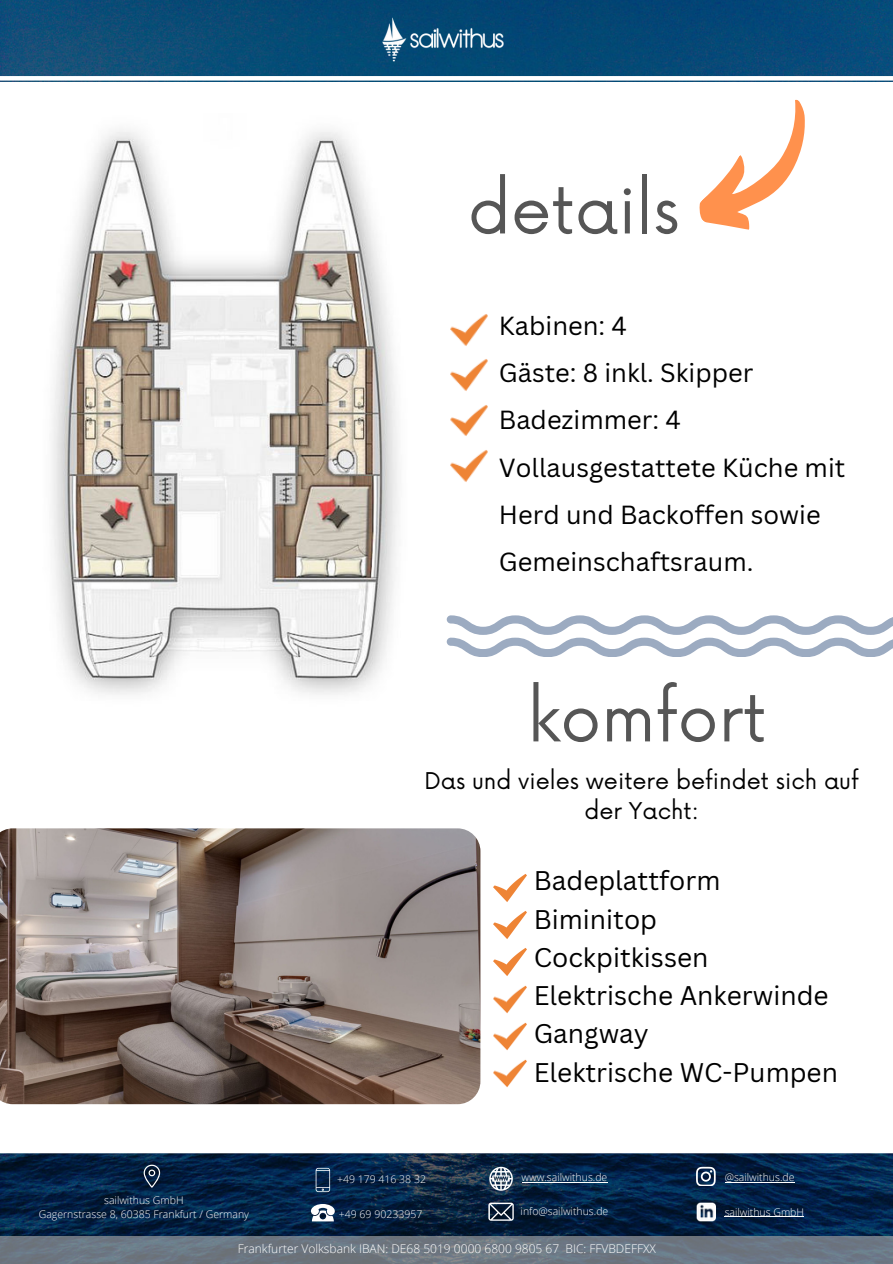
<style>
.page{position:relative;width:893px;height:1264px;background:#fff}
.page>*{position:absolute;margin:0;border:0;box-sizing:border-box;transform-origin:0 0}
.t1{font:64.5px "Now";color:#565656}
.t2{font:26.25px/38.2px "Canva Sans";color:#000}
.t3{font:25.5px/47.2px "Canva Sans";color:#000}
.t4{font:22.5px/30.3px "Now";color:#000;text-align:center}
.t5{font:300 12px "Open Sans";color:#fff}
.t6{font:300 10.5px/14px "Open Sans";color:#fff;text-align:center}
</style>
<div class="page">
<img style="left:0;top:1153px;width:892px;height:82px">
<svg style="left:0;top:1235px;width:892px;height:28px;background:#697480"></svg>
<svg style="left:144px;top:1164px;width:16px;height:23px"></svg>
<svg style="left:315px;top:1167px;width:15px;height:25px"></svg>
<svg style="left:311px;top:1203px;width:23px;height:18px"></svg>
<svg style="left:489px;top:1166px;width:24px;height:24px"></svg>
<svg style="left:488px;top:1202px;width:25px;height:18px"></svg>
<svg style="left:696px;top:1166px;width:19px;height:19px"></svg>
<img style="left:696px;top:1202px;width:19px;height:19px">
<hr style="left:521px;top:1182px;width:86px;height:1px;background:#fff">
<hr style="left:724px;top:1216px;width:80px;height:1px;background:#fff">
<hr style="left:724px;top:1182px;width:70px;height:1px;background:#fff">
<img style="left:0;top:0;width:892px;height:76px">
<img style="left:374px;top:10px;width:137px;height:59px">
<img style="left:450px;top:405px;width:38px;height:31px">
<img style="left:450px;top:450px;width:38px;height:32px">
<img style="left:450px;top:359px;width:38px;height:32px">
<img style="left:450px;top:314px;width:38px;height:32px">
<img style="left:493px;top:948px;width:34px;height:28px">
<img style="left:493px;top:985px;width:34px;height:29px">
<img style="left:493px;top:1022px;width:34px;height:29px">
<img style="left:493px;top:911px;width:34px;height:28px">
<img style="left:493px;top:874px;width:34px;height:28px">
<img style="left:493px;top:1059px;width:34px;height:29px">
<img style="left:0;top:828px;width:480px;height:276px">
<svg style="left:699px;top:99px;width:106px;height:131px"></svg>
<img style="left:52px;top:130px;width:347px;height:565px">
<svg style="left:446px;top:615px;width:446px;height:42px"></svg>
<h1 class="t1" style="left:468px;top:158px;width:213px">details</h1>
<h3 class="t3" style="left:499px;top:302px;width:348px">Kabinen: 4<br>Gäste: 8 inkl. Skipper<br>Badezimmer: 4<br>Vollausgestattete Küche mit<br>Herd und Backoffen sowie<br>Gemeinschaftsraum.</h3>
<h1 class="t1" style="left:527px;top:666px;width:241px">komfort</h1>
<h3 class="t4" style="left:424px;top:764px;width:436px">Das und vieles weitere befindet sich auf der Yacht:</h3>
<h2 class="t2" style="left:533px;top:861px;width:306px">Badeplattform<br>Biminitop<br>Cockpitkissen<br>Elektrische Ankerwinde<br>Gangway<br>Elektrische WC-Pumpen</h2>
<p class="t6" style="left:337px;top:1171px;width:90px">+49 179 416 38 32</p>
<p class="t6" style="left:521px;top:1170px;width:87px">www.sailwithus.de</p>
<p class="t6" style="left:520px;top:1204px;width:89px">info@sailwithus.de</p>
<p class="t6" style="left:724px;top:1204px;width:81px">sailwithus GmbH</p>
<p class="t5" style="left:238px;top:1240px;width:420px">Frankfurter Volksbank IBAN: DE68 5019 0000 6800 9805 67 BIC: FFVBDEFFXX</p>
<p class="t6" style="left:724px;top:1170px;width:71px">@sailwithus.de</p>
<p class="t6" style="left:39px;top:1192px;width:212px">sailwithus GmbH<br>Gagernstrasse 8, 60385 Frankfurt / Germany</p>
<p class="t6" style="left:339px;top:1206px;width:85px">+49 69 90233957</p>
</div>
